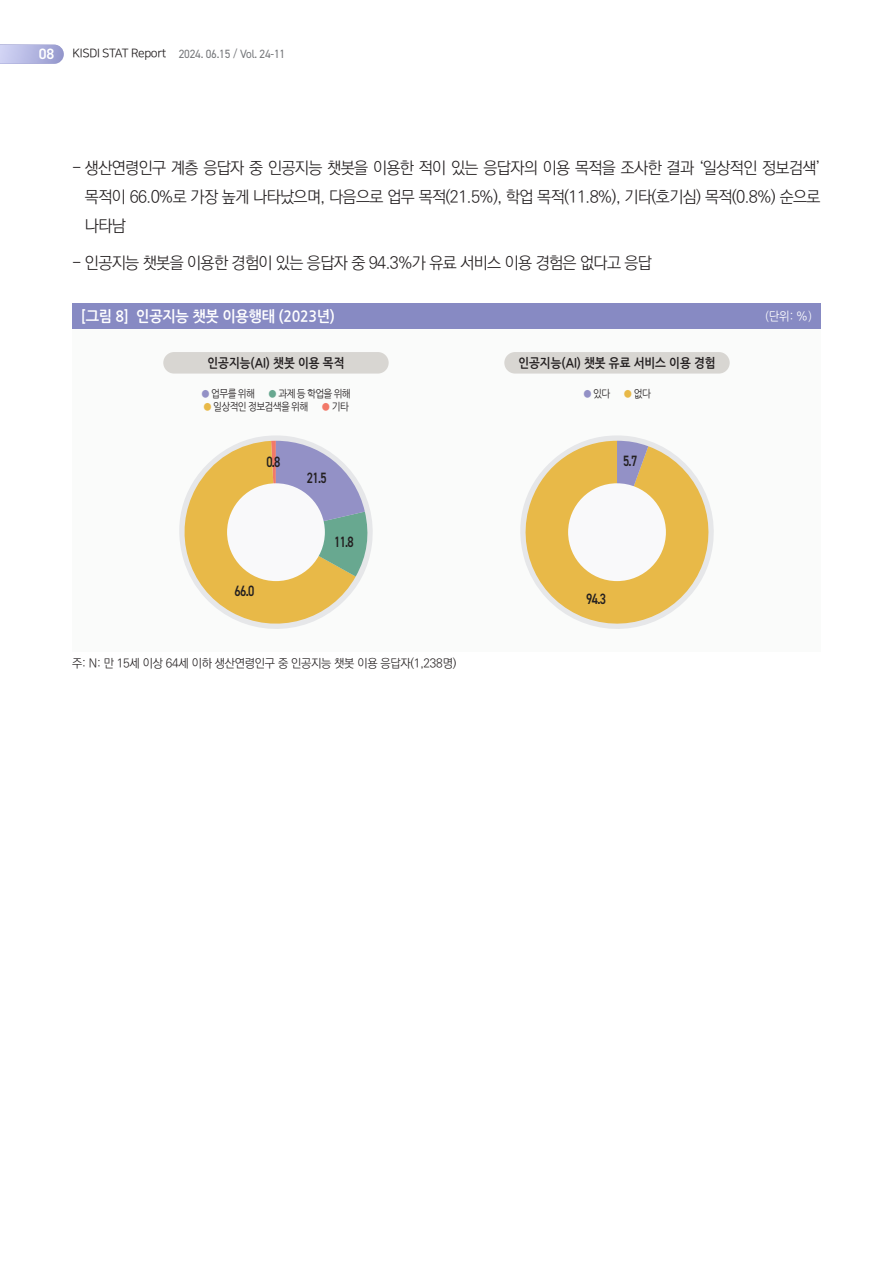
<style>
.page{position:relative;width:893px;height:1263px;background:#fff}
.page>*{position:absolute;margin:0;border:0;box-sizing:border-box;transform-origin:0 0}
.본문{font:300 16.5px/28.5px "Ko Pub Dotum";letter-spacing:-.04em;color:#231f20;text-align:justify}
.그림제목{font:15px "Nanum Gothic OTF Bold";letter-spacing:-.02em;color:#fff;scale:.95 1}
.그림_숫자{font:600 15px "DIN2014";letter-spacing:-.06em;color:#231f20;scale:.8 1}
.t1{font:12.75px "Nanum Gothic OTF Bold";color:#231f20;scale:.9 1}
.각주{font:300 12px "Ko Pub Dotum";letter-spacing:-.02em;color:#231f20}
.t2{font:12px "DIN2014";letter-spacing:-.02em;color:#76787b;scale:.95 1}
.그림제목-2{font:12px "Nanum Gothic OTF";color:#fff;scale:.95 1}
.그림_범례{font:10.5px "Nanum Gothic OTF";letter-spacing:-.07em;color:#231f20;scale:.9 1}
.s1{font-weight:600;font-size:15px;color:#fff}
.s2{font-family:"Nanum Square OTFR";color:#231f20}
.s3{font-size:10.5px}
.s4{color:#9391c6}
.s5{color:#68a890}
.s6{color:#e8b948}
.s7{color:#f27969}
</style>
<div class="page">
<svg style="left:0;top:45px;width:64px;height:19px"></svg>
<div style="left:72px;top:303px;width:749px;height:349px;background:#fafbfa"></div>
<div style="left:72px;top:303px;width:749px;height:26px;background:#878ac3"></div>
<div style="left:504px;top:352px;width:226px;height:22px;background:#d8d6d2;border-radius:11px"></div>
<div style="left:163px;top:352px;width:226px;height:22px;background:#d8d6d2;border-radius:11px"></div>
<svg style="left:179px;top:435px;width:194px;height:194px"></svg>
<svg style="left:520px;top:435px;width:194px;height:194px"></svg>
<div style="left:227px;top:483px;width:98px;height:98px;background:#f9f9fa;border-radius:50%"></div>
<div style="left:568px;top:483px;width:98px;height:98px;background:#f9f9fa;border-radius:50%"></div>
<p class="t2" style="left:39px;top:46px;width:261px"><span class="s1">08</span> <span class="s2">KISDI STAT Report</span> 2024. 06.15 <span class="s3">/</span> Vol. 24-11</p>
<p class="본문" style="left:85px;top:155px;width:737px;text-indent:-13px">- 생산연령인구 계층 응답자 중 인공지능 챗봇을 이용한 적이 있는 응답자의 이용 목적을 조사한 결과 ‘일상적인 정보검색’ 목적이 66.0%로 가장 높게 나타났으며, 다음으로 업무 목적(21.5%), 학업 목적(11.8%), 기타(호기심) 목적(0.8%) 순으로 나타남</p>
<p class="본문" style="left:72px;top:249px;width:581px">- 인공지능 챗봇을 이용한 경험이 있는 응답자 중 94.3%가 유료 서비스 이용 경험은 없다고 응답</p>
<p class="그림제목" style="left:81px;top:308px;width:269px">[그림 8] 인공지능 챗봇 이용행태 (2023년)</p>
<p class="그림제목-2" style="left:765px;top:309px;width:51px">(단위: %)</p>
<p class="t1" style="left:207px;top:356px;width:154px">인공지능(AI) 챗봇 이용 목적</p>
<p class="그림_범례" style="left:201px;top:387px;width:61px"><span class="s4">●</span> 업무를 위해</p>
<p class="그림_범례" style="left:268px;top:387px;width:93px"><span class="s5">●</span> 과제 등 학업을 위해</p>
<p class="그림_범례" style="left:203px;top:401px;width:118px"><span class="s6">●</span> 일상적인 정보검색을 위해</p>
<p class="그림_범례" style="left:322px;top:401px;width:32px"><span class="s7">●</span> 기타</p>
<p class="그림_숫자" style="left:266px;top:452px;width:19px">0.8</p>
<p class="그림_숫자" style="left:235px;top:581px;width:26px">66.0</p>
<p class="그림_숫자" style="left:307px;top:468px;width:26px">21.5</p>
<p class="그림_숫자" style="left:334px;top:532px;width:26px">11.8</p>
<p class="각주" style="left:72px;top:658px;width:386px">주: N: 만 15세 이상 64세 이하 생산연령인구 중 인공지능 챗봇 이용 응답자(1,238명)</p>
<p class="t1" style="left:518px;top:356px;width:221px">인공지능(AI) 챗봇 유료 서비스 이용 경험</p>
<p class="그림_범례" style="left:583px;top:387px;width:32px"><span class="s4">●</span> 있다</p>
<p class="그림_범례" style="left:624px;top:387px;width:32px"><span class="s6">●</span> 없다</p>
<p class="그림_숫자" style="left:623px;top:451px;width:19px">5.7</p>
<p class="그림_숫자" style="left:586px;top:589px;width:26px">94.3</p>
</div>
